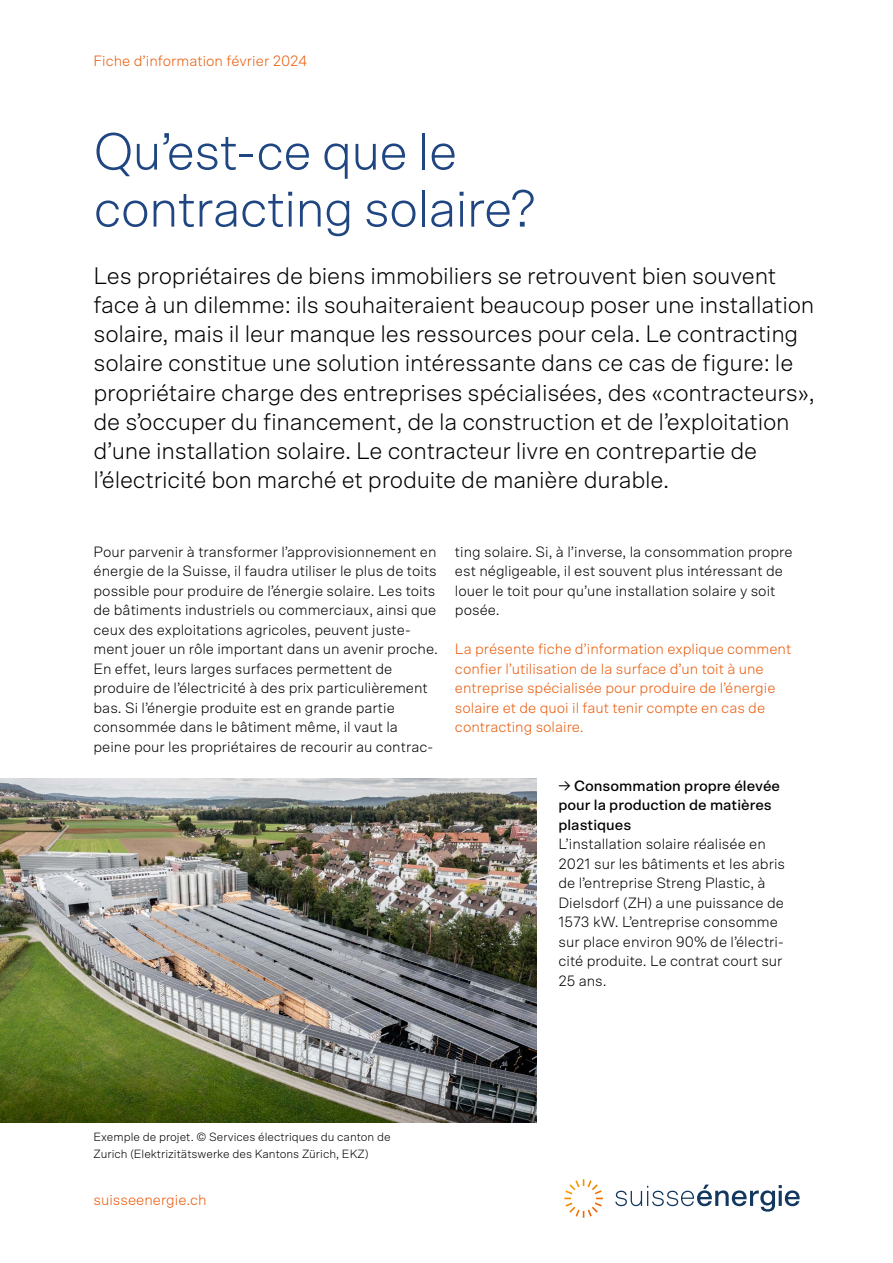
<style>
.page{position:relative;width:893px;height:1263px;background:#fff}
.page>*{position:absolute;margin:0;border:0;box-sizing:border-box;transform-origin:0 0}
.t1{font:300 52.5px/57px "Scto Grotesk A";letter-spacing:-.02em;color:#204682}
.t2{font:300 24px/29.2px "Scto Grotesk A";letter-spacing:-.01em;color:#000}
.t3{font:300 15px/19.5px "Scto Grotesk A";color:#000}
.t4{font:300 15px/19.5px "Scto Grotesk A";color:#ea5b0b}
.t5{font:500 15px/19.5px "Scto Grotesk A";color:#000}
.t6{font:300 12px/16.5px "Scto Grotesk A";color:#000}
</style>
<div class="page">
<img style="left:0;top:779px;width:537px;height:343px">
<svg style="left:615px;top:1184px;width:185px;height:27px"></svg>
<svg style="left:564px;top:1179px;width:39px;height:39px"></svg>
<p class="t4" style="left:94px;top:51px;width:216px">Fiche d’information février 2024</p>
<h1 class="t1" style="left:94px;top:122px;width:443px">Qu’est-ce que le contracting solaire?</h1>
<p class="t2" style="left:94px;top:260px;width:723px">Les propriétaires de biens immobiliers se retrouvent bien souvent face à un dilemme: ils souhaiteraient beaucoup poser une installation solaire, mais il leur manque les ressources pour cela. Le contracting solaire constitue une solution intéressante dans ce cas de figure: le propriétaire charge des entreprises spécialisées, des «contracteurs», de s’occuper du financement, de la construction et de l’exploitation d’une installation solaire. Le contracteur livre en contrepartie de l’électricité bon marché et produite de manière durable.</p>
<p class="t3" style="left:94px;top:541px;width:346px">Pour parvenir à transformer l’approvisionnement en énergie de la Suisse, il faudra utiliser le plus de toits possible pour produire de l’énergie solaire. Les toits de bâtiments industriels ou commerciaux, ainsi que ceux des exploitations agricoles, peuvent juste&shy;ment jouer un rôle important dans un avenir proche.<br>En effet, leurs larges surfaces permettent de produire de l’électricité à des prix particulièrement bas. Si l’énergie produite est en grande partie consommée dans le bâtiment même, il vaut la peine pour les propriétaires de recourir au contrac-</p>
<p class="t3" style="left:455px;top:541px;width:339px">ting solaire. Si, à l’inverse, la consommation propre est négligeable, il est souvent plus intéressant de louer le toit pour qu’une installation solaire y soit posée.</p>
<p class="t4" style="left:455px;top:639px;width:338px">La présente fiche d’information explique comment confier l’utilisation de la surface d’un toit à une entreprise spécialisée pour produire de l’énergie solaire et de quoi il faut tenir compte en cas de contracting solaire.</p>
<p class="t6" style="left:94px;top:1129px;width:299px">Exemple de projet. © Services électriques du canton de<br>Zurich (Elektrizitätswerke des Kantons Zürich, EKZ)</p>
<p class="t4" style="left:94px;top:1190px;width:115px">suisseenergie.ch</p>
<p class="t5" style="left:558px;top:775px;width:223px">→ Consommation propre élevée pour la production de matières plastiques</p>
<p class="t3" style="left:558px;top:834px;width:228px">L’installation solaire réalisée en<br>2021 sur les bâtiments et les abris de l’entreprise Streng Plastic, à<br>Dielsdorf (ZH) a une puissance de<br>1573 kW. L’entreprise consomme sur place environ 90% de l’électri&shy;cité produite. Le contrat court sur<br>25 ans.</p>
</div>
